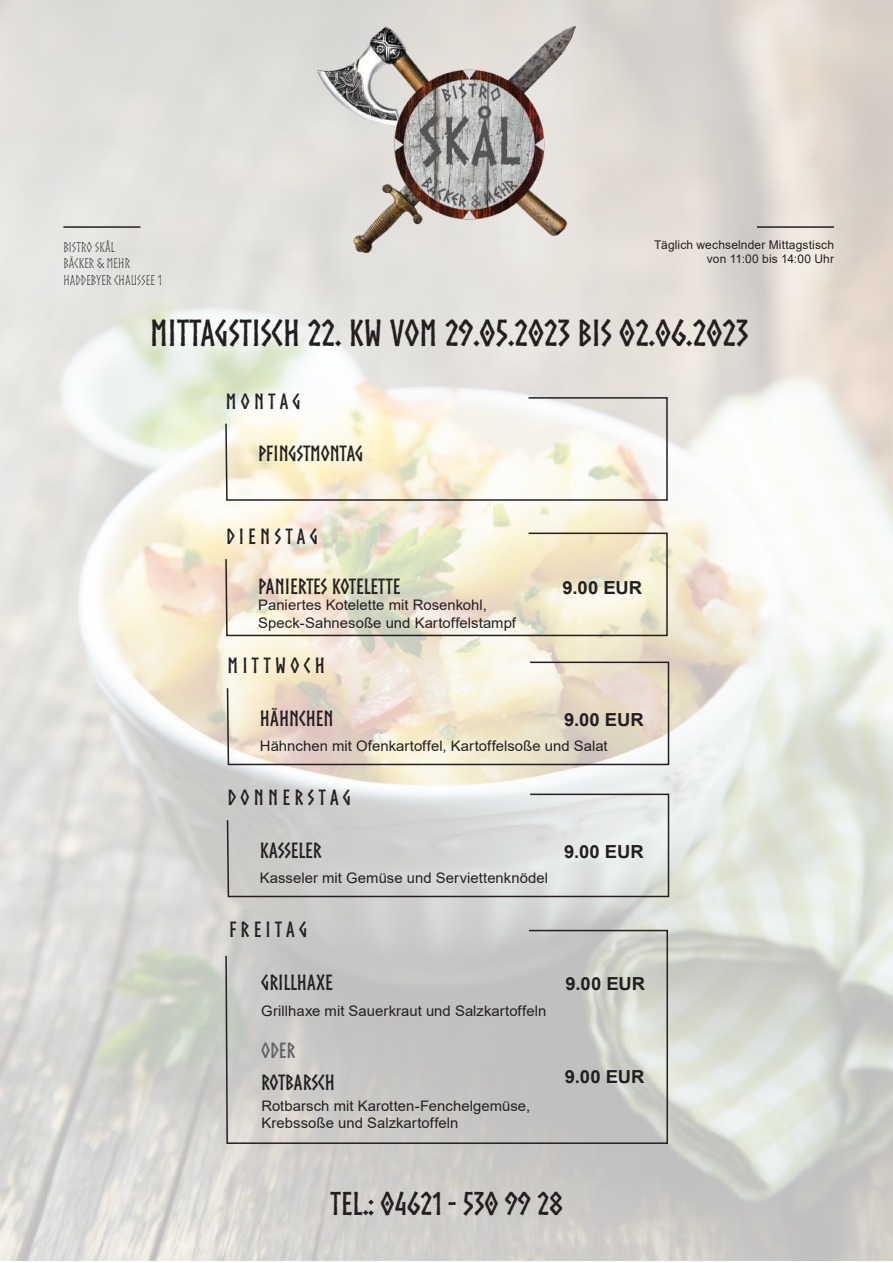
<style>
.page{position:relative;width:893px;height:1263px;background:#fff}
.page>*{position:absolute;margin:0;border:0;box-sizing:border-box;transform-origin:0 0}
.t1{font:700 36px "Norse";color:#231f20}
.t2{font:700 31.5px "Norse";color:#231f20}
.t3{font:700 21px "Norse";color:#231f20}
.t4{font:700 21px "Norse";letter-spacing:.195em;color:#231f20}
.t5{font:700 21px "Norse";letter-spacing:.2em;color:#231f20}
.t6{font:700 21px "Norse";letter-spacing:.19em;color:#231f20}
.t7{font:700 21px "Norse";letter-spacing:.185em;color:#231f20}
.t8{font:700 21px "Norse";color:#636366}
.t9{font:700 18px "Arial";letter-spacing:-.005em;color:#231f20}
.t10{font:14.55px/17.4px "Arial";letter-spacing:.005em;color:#231f20}
.t11{font:13.5px/16.2px "Norse";color:#231f20}
.t12{font:12px/14.4px "Arial";letter-spacing:.01em;color:#231f20;text-align:right}
</style>
<div class="page">
<img style="left:0;top:0;width:893px;height:1261px">
<svg style="left:225px;top:427px;width:444px;height:718px;background:#d2d1cb"></svg>
<svg style="left:226px;top:793px;width:444px;height:105px;background:#d3d4d3"></svg>
<svg style="left:226px;top:661px;width:444px;height:105px;background:#e7ddcb"></svg>
<svg style="left:224px;top:532px;width:444px;height:105px;background:#e8e2ca"></svg>
<svg style="left:224px;top:396px;width:444px;height:105px"></svg>
<hr style="left:63px;top:226px;width:77px;height:2px;background:#231f20">
<hr style="left:757px;top:226px;width:77px;height:2px;background:#231f20">
<img style="left:318px;top:26px;width:257px;height:226px">
<p class="t11" style="left:63px;top:239px;width:100px">BISTRO SKÅL<br>BÄCKER &amp; MEHR<br>HADDEBYER CHAUSSEE 1</p>
<p class="t12" style="left:654px;top:237px;width:181px">Täglich wechselnder Mittagstisch von 11:00 bis 14:00 Uhr</p>
<h1 class="t1" style="left:150px;top:313px;width:600px">MITTAGSTISCH 22. KW VOM 29.05.2023 BIS 02.06.2023</h1>
<h3 class="t3" style="left:226px;top:390px;width:76px">MONTAG</h3>
<h3 class="t3" style="left:258px;top:442px;width:106px">PFINGSTMONTAG</h3>
<h3 class="t6" style="left:226px;top:525px;width:93px">DIENSTAG</h3>
<h3 class="t3" style="left:258px;top:574px;width:144px">PANIERTES KOTELETTE</h3>
<p class="t9" style="left:563px;top:574px;width:81px">9.00 EUR</p>
<p class="t10" style="left:258px;top:596px;width:259px">Paniertes Kotelette mit Rosenkohl,<br>Speck-Sahnesoße und Kartoffelstampf</p>
<h3 class="t5" style="left:227px;top:654px;width:99px">MITTWOCH</h3>
<h3 class="t3" style="left:260px;top:706px;width:75px">HÄHNCHEN</h3>
<p class="t9" style="left:564px;top:706px;width:81px">9.00 EUR</p>
<p class="t10" style="left:260px;top:737px;width:349px">Hähnchen mit Ofenkartoffel, Kartoffelsoße und Salat</p>
<h3 class="t4" style="left:227px;top:786px;width:125px">DONNERSTAG</h3>
<h3 class="t3" style="left:260px;top:838px;width:63px">KASSELER</h3>
<p class="t9" style="left:564px;top:838px;width:81px">9.00 EUR</p>
<p class="t10" style="left:260px;top:869px;width:290px">Kasseler mit Gemüse und Serviettenknödel</p>
<h3 class="t7" style="left:229px;top:918px;width:80px">FREITAG</h3>
<h3 class="t3" style="left:261px;top:970px;width:73px">GRILLHAXE</h3>
<p class="t9" style="left:566px;top:970px;width:81px">9.00 EUR</p>
<p class="t10" style="left:261px;top:1001px;width:286px">Grillhaxe mit Sauerkraut und Salzkartoffeln</p>
<h3 class="t8" style="left:261px;top:1039px;width:35px">ODER</h3>
<h3 class="t3" style="left:261px;top:1071px;width:75px">ROTBARSCH</h3>
<p class="t10" style="left:261px;top:1097px;width:270px">Rotbarsch mit Karotten-Fenchelgemüse,<br>Krebssoße und Salzkartoffeln</p>
<p class="t9" style="left:565px;top:1064px;width:81px">9.00 EUR</p>
<h2 class="t2" style="left:330px;top:1186px;width:234px">TEL.: 04621 - 530 99 28</h2>
</div>
